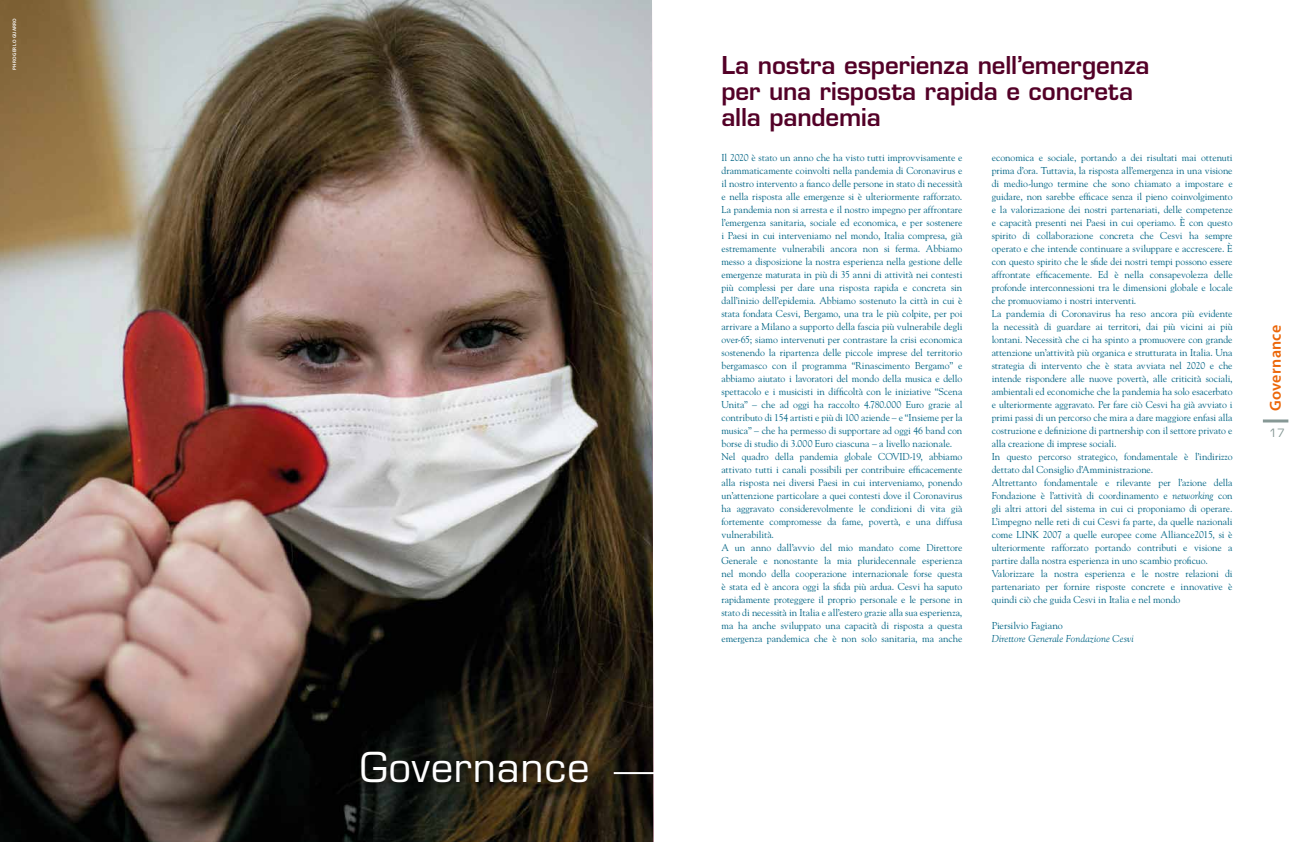
<style>
.page{position:relative;width:1304px;height:842px;background:#fff}
.page>*{position:absolute;margin:0;border:0;box-sizing:border-box;transform-origin:0 0}
.t1{font:40px "Eurostile LT Std";letter-spacing:.02em;color:#fff}
.t2{font:600 24px/26px "Eurostile LT Std";letter-spacing:-.005em;color:#530027}
.t3{font:600 16px "Myriad Pro";letter-spacing:.02em;color:#ec6608}
.t4{font:11.2px "Eurostile LT Std";color:#869895}
.t5{font:10px/13px "Goudy Std";letter-spacing:-.005em;color:#006484}
.t6{font:italic 10px "Goudy Std";letter-spacing:.01em;color:#006484}
.t7{font:600 5px "Myriad Pro";letter-spacing:.04em;color:#fff}
.s1{font-style:italic}
</style>
<div class="page">
<hr style="left:1263px;top:419px;width:25px;height:3px;background:#869895">
<img style="left:0;top:0;width:653px;height:842px">
<svg style="left:351px;top:742px;width:247px;height:51px"></svg>
<hr style="left:614px;top:772px;width:54px;height:2px;background:#fff">
<p class="t7" style="left:11px;top:70px;width:53px;rotate:-90deg">PH ROGER LO GUARRO</p>
<h1 class="t1" style="left:360px;top:744px;width:231px">Governance</h1>
<h2 class="t2" style="left:721px;top:52px;width:430px">La nostra esperienza nell’emergenza per una risposta rapida e concreta alla pandemia</h2>
<p class="t5" style="left:721px;top:150px;width:242px">Il 2020 è stato un anno che ha visto tutti improvvisamente e drammaticamente coinvolti nella pandemia di Coronavirus e il nostro intervento a fianco delle persone in stato di necessità e nella risposta alle emergenze si è ulteriormente rafforzato.<br>La pandemia non si arresta e il nostro impegno per affrontare l’emergenza sanitaria, sociale ed economica, e per sostenere i Paesi in cui interveniamo nel mondo, Italia compresa, già estremamente vulnerabili ancora non si ferma. Abbiamo messo a disposizione la nostra esperienza nella gestione delle emergenze maturata in più di 35 anni di attività nei contesti più complessi per dare una risposta rapida e concreta sin dall’inizio dell’epidemia. Abbiamo sostenuto la città in cui è stata fondata Cesvi, Bergamo, una tra le più colpite, per poi arrivare a Milano a supporto della fascia più vulnerabile degli over-65; siamo intervenuti per contrastare la crisi economica sostenendo la ripartenza delle piccole imprese del territorio bergamasco con il programma “Rinascimento Bergamo” e abbiamo aiutato i lavoratori del mondo della musica e dello spettacolo e i musicisti in difficoltà con le iniziative “Scena Unita” – che ad oggi ha raccolto 4.780.000 Euro grazie al contributo di 154 artisti e più di 100 aziende – e “Insieme per la musica” – che ha permesso di supportare ad oggi 46 band con borse di studio di 3.000 Euro ciascuna – a livello nazionale.<br>Nel quadro della pandemia globale COVID-19, abbiamo attivato tutti i canali possibili per contribuire efficacemente alla risposta nei diversi Paesi in cui interveniamo, ponendo un’attenzione particolare a quei contesti dove il Coronavirus ha aggravato considerevolmente le condizioni di vita già fortemente compromesse da fame, povertà, e una diffusa vulnerabilità.<br>A un anno dall’avvio del mio mandato come Direttore Generale e nonostante la mia pluridecennale esperienza nel mondo della cooperazione internazionale forse questa è stata ed è ancora oggi la sfida più ardua. Cesvi ha saputo rapidamente proteggere il proprio personale e le persone in stato di necessità in Italia e all’estero grazie alla sua esperienza, ma ha anche sviluppato una capacità di risposta a questa emergenza pandemica che è non solo sanitaria, ma anche</p>
<p class="t5" style="left:992px;top:150px;width:242px">economica e sociale, portando a dei risultati mai ottenuti prima d’ora. Tuttavia, la risposta all’emergenza in una visione di medio-lungo termine che sono chiamato a impostare e guidare, non sarebbe efficace senza il pieno coinvolgimento e la valorizzazione dei nostri partenariati, delle competenze e capacità presenti nei Paesi in cui operiamo. È con questo spirito di collaborazione concreta che Cesvi ha sempre operato e che intende continuare a sviluppare e accrescere. È con questo spirito che le sfide dei nostri tempi possono essere affrontate efficacemente. Ed è nella consapevolezza delle profonde interconnessioni tra le dimensioni globale e locale che promuoviamo i nostri interventi.<br>La pandemia di Coronavirus ha reso ancora più evidente la necessità di guardare ai territori, dai più vicini ai più lontani. Necessità che ci ha spinto a promuovere con grande attenzione un’attività più organica e strutturata in Italia. Una strategia di intervento che è stata avviata nel 2020 e che intende rispondere alle nuove povertà, alle criticità sociali, ambientali ed economiche che la pandemia ha solo esacerbato e ulteriormente aggravato. Per fare ciò Cesvi ha già avviato i primi passi di un percorso che mira a dare maggiore enfasi alla costruzione e definizione di partnership con il settore privato e alla creazione di imprese sociali.<br>In questo percorso strategico, fondamentale è l’indirizzo dettato dal Consiglio d’Amministrazione.<br>Altrettanto fondamentale e rilevante per l’azione della Fondazione è l’attività di coordinamento e <span class="s1">networking</span> con gli altri attori del sistema in cui ci proponiamo di operare.<br>L’impegno nelle reti di cui Cesvi fa parte, da quelle nazionali come LINK 2007 a quelle europee come Alliance2015, si è ulteriormente rafforzato portando contributi e visione a partire dalla nostra esperienza in uno scambio proficuo.<br>Valorizzare la nostra esperienza e le nostre relazioni di partenariato per fornire risposte concrete e innovative è quindi ciò che guida Cesvi in Italia e nel mondo</p>
<p class="t5" style="left:992px;top:618px;width:73px">Piersilvio Fagiano</p>
<p class="t6" style="left:992px;top:632px;width:144px">Direttore Generale Fondazione Cesvi</p>
<h3 class="t3" style="left:1265px;top:411px;width:88px;rotate:-90deg">Governance</h3>
<p class="t4" style="left:1269px;top:427px;width:17px">17</p>
</div>
